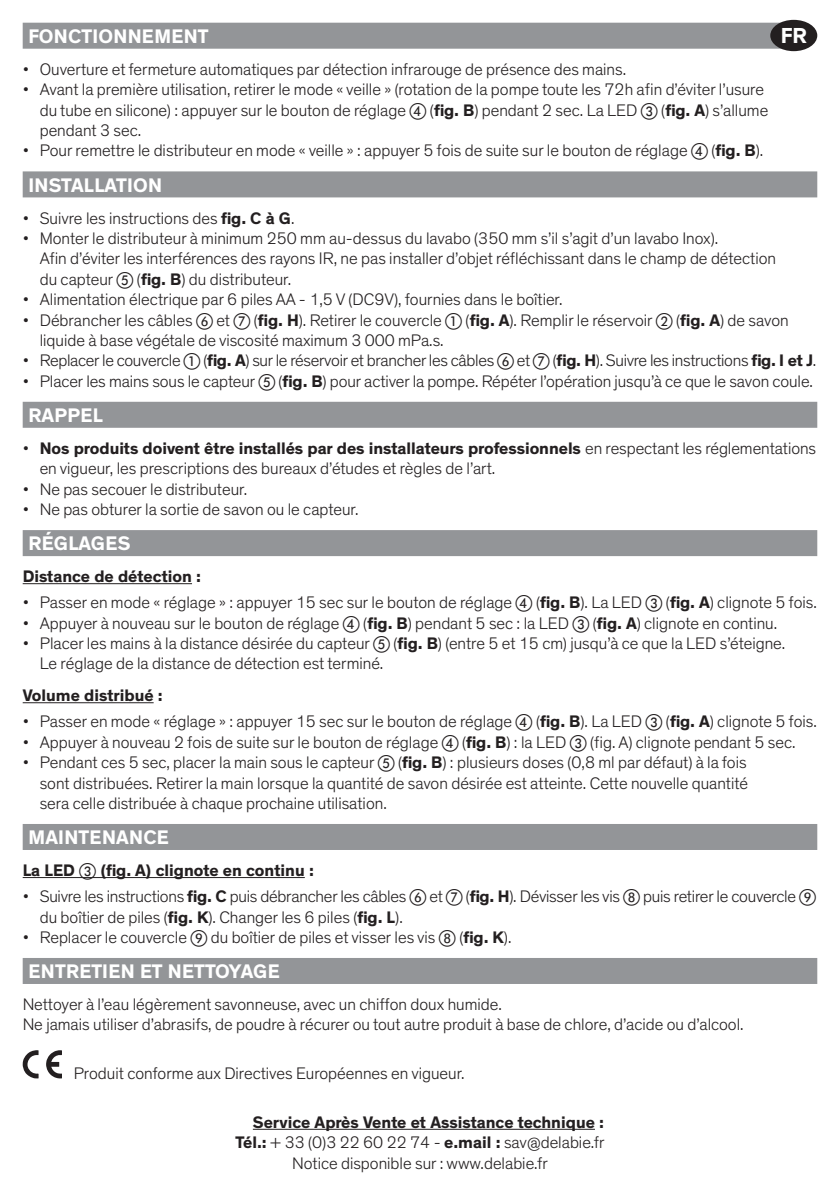
<style>
.page{position:relative;width:840px;height:1191px;background:#fff}
.page>*{position:absolute;margin:0;border:0;box-sizing:border-box;transform-origin:0 0}
.t1{font:700 22px "Theinhardt";color:#fff}
.t2{font:700 20px "Theinhardt";letter-spacing:.015em;color:#fff}
.t3{font:300 17px/20.4px "Theinhardt";color:#231f20}
.t4{font:700 17px "Theinhardt";color:#231f20}
.t5{font:300 17px "Theinhardt";letter-spacing:-.02em;color:#231f20}
.s1{font-family:"European Pi One";font-weight:400}
.s2{font-weight:700}
</style>
<div class="page">
<div style="left:23px;top:23px;width:782px;height:26px;background:#939598"></div>
<div style="left:23px;top:171px;width:793px;height:26px;background:#939598"></div>
<div style="left:23px;top:402px;width:793px;height:26px;background:#939598"></div>
<div style="left:23px;top:530px;width:793px;height:26px;background:#939598"></div>
<hr style="left:23px;top:583px;width:169px;height:1px;background:#231f20">
<hr style="left:23px;top:702px;width:130px;height:1px;background:#231f20">
<div style="left:23px;top:824px;width:793px;height:26px;background:#939598"></div>
<hr style="left:23px;top:877px;width:281px;height:1px;background:#231f20">
<div style="left:23px;top:958px;width:793px;height:26px;background:#939598"></div>
<div style="left:769px;top:20px;width:47px;height:31px;background:#231f20;border-radius:50%"></div>
<hr style="left:253px;top:1128px;width:341px;height:1px;background:#231f20">
<svg style="left:23px;top:1050px;width:16px;height:28px"></svg>
<svg style="left:46px;top:1050px;width:16px;height:28px"></svg>
<p class="t1" style="left:780px;top:22px;width:28px">FR</p>
<p class="t2" style="left:28px;top:24px;width:181px">FONCTIONNEMENT</p>
<p class="t3" style="left:23px;top:59px;width:604px">• Ouverture et fermeture automatiques par détection infrarouge de présence des mains.</p>
<p class="t3" style="left:40px;top:80px;width:729px;text-indent:-17px">• Avant la première utilisation, retirer le mode « veille » (rotation de la pompe toute les 72h afin d’éviter l’usure du tube en silicone) : appuyer sur le bouton de réglage <span class="s1">D</span> (<span class="s2">fig. B</span>) pendant 2 sec. La LED <span class="s1">C</span> (<span class="s2">fig. A</span>) s’allume pendant 3 sec.</p>
<p class="t3" style="left:23px;top:141px;width:741px">• Pour remettre le distributeur en mode « veille » : appuyer 5 fois de suite sur le bouton de réglage <span class="s1">D</span> (<span class="s2">fig. B</span>).</p>
<p class="t2" style="left:28px;top:173px;width:135px">INSTALLATION</p>
<p class="t3" style="left:23px;top:208px;width:273px">• Suivre les instructions des <span class="s2">fig. C à G</span>.</p>
<p class="t3" style="left:40px;top:228px;width:737px;text-indent:-17px">• Monter le distributeur à minimum 250 mm au-dessus du lavabo (350 mm s’il s’agit d’un lavabo Inox).<br>Afin d’éviter les interférences des rayons IR, ne pas installer d’objet réfléchissant dans le champ de détection du capteur <span class="s1">E</span> (<span class="s2">fig. B</span>) du distributeur.</p>
<p class="t3" style="left:23px;top:289px;width:541px">• Alimentation électrique par 6 piles AA - 1,5 V (DC9V), fournies dans le boîtier.</p>
<p class="t3" style="left:40px;top:310px;width:750px;text-indent:-17px">• Débrancher les câbles <span class="s1">F</span> et <span class="s1">G</span> (<span class="s2">fig. H</span>). Retirer le couvercle <span class="s1">A</span> (<span class="s2">fig. A</span>). Remplir le réservoir <span class="s1">B</span> (<span class="s2">fig. A</span>) de savon liquide à base végétale de viscosité maximum 3 000 mPa.s.</p>
<p class="t5" style="left:23px;top:351px;width:794px">• Replacer le couvercle <span class="s1">A</span> (<span class="s2">fig. A</span>) sur le réservoir et brancher les câbles <span class="s1">F</span> et <span class="s1">G</span> (<span class="s2">fig. H</span>). Suivre les instructions <span class="s2">fig. I et J</span>.</p>
<p class="t3" style="left:23px;top:371px;width:791px">• Placer les mains sous le capteur <span class="s1">E</span> (<span class="s2">fig. B</span>) pour activer la pompe. Répéter l’opération jusqu’à ce que le savon coule.</p>
<p class="t2" style="left:28px;top:403px;width:76px">RAPPEL</p>
<p class="t3" style="left:40px;top:438px;width:777px;text-indent:-17px">• <span class="s2">Nos produits doivent être installés par des installateurs professionnels</span> en respectant les réglementations en vigueur, les prescriptions des bureaux d’études et règles de l’art.</p>
<p class="t3" style="left:23px;top:479px;width:226px">• Ne pas secouer le distributeur.</p>
<p class="t3" style="left:23px;top:499px;width:337px">• Ne pas obturer la sortie de savon ou le capteur.</p>
<p class="t2" style="left:28px;top:531px;width:104px">RÉGLAGES</p>
<p class="t4" style="left:23px;top:566px;width:180px">Distance de détection :</p>
<p class="t3" style="left:23px;top:592px;width:795px">• Passer en mode « réglage » : appuyer 15 sec sur le bouton de réglage <span class="s1">D</span> (<span class="s2">fig. B</span>). La LED <span class="s1">C</span> (<span class="s2">fig. A</span>) clignote 5 fois.</p>
<p class="t3" style="left:23px;top:613px;width:755px">• Appuyer à nouveau sur le bouton de réglage <span class="s1">D</span> (<span class="s2">fig. B</span>) pendant 5 sec : la LED <span class="s1">C</span> (<span class="s2">fig. A</span>) clignote en continu.</p>
<p class="t3" style="left:40px;top:633px;width:746px;text-indent:-17px">• Placer les mains à la distance désirée du capteur <span class="s1">E</span> (<span class="s2">fig. B</span>) (entre 5 et 15 cm) jusqu’à ce que la LED s’éteigne.<br>Le réglage de la distance de détection est terminé.</p>
<p class="t4" style="left:23px;top:685px;width:141px">Volume distribué :</p>
<p class="t3" style="left:23px;top:711px;width:795px">• Passer en mode « réglage » : appuyer 15 sec sur le bouton de réglage <span class="s1">D</span> (<span class="s2">fig. B</span>). La LED <span class="s1">C</span> (<span class="s2">fig. A</span>) clignote 5 fois.</p>
<p class="t3" style="left:23px;top:732px;width:773px">• Appuyer à nouveau 2 fois de suite sur le bouton de réglage <span class="s1">D</span> (<span class="s2">fig. B</span>) : la LED <span class="s1">C</span> (fig. A) clignote pendant 5 sec.</p>
<p class="t3" style="left:40px;top:752px;width:709px;text-align:justify;text-indent:-17px">• Pendant ces 5 sec, placer la main sous le capteur <span class="s1">E</span> (<span class="s2">fig. B</span>) : plusieurs doses (0,8 ml par défaut) à la fois sont distribuées. Retirer la main lorsque la quantité de savon désirée est atteinte. Cette nouvelle quantité sera celle distribuée à chaque prochaine utilisation.</p>
<p class="t2" style="left:28px;top:825px;width:142px">MAINTENANCE</p>
<p class="t4" style="left:23px;top:859px;width:292px">La LED <span class="s1">C</span> (fig. A) clignote en continu :</p>
<p class="t3" style="left:40px;top:886px;width:777px;text-indent:-17px">• Suivre les instructions <span class="s2">fig. C</span> puis débrancher les câbles <span class="s1">F</span> et <span class="s1">G</span> (<span class="s2">fig. H</span>). Dévisser les vis <span class="s1">H</span> puis retirer le couvercle <span class="s1">I </span>du boîtier de piles (<span class="s2">fig. K</span>). Changer les 6 piles (<span class="s2">fig. L</span>).</p>
<p class="t3" style="left:23px;top:927px;width:490px">• Replacer le couvercle <span class="s1">I</span> du boîtier de piles et visser les vis <span class="s1">H</span> (<span class="s2">fig. K</span>).</p>
<p class="t2" style="left:28px;top:959px;width:253px">ENTRETIEN ET NETTOYAGE</p>
<p class="t3" style="left:23px;top:994px;width:722px">Nettoyer à l’eau légèrement savonneuse, avec un chiffon doux humide.<br>Ne jamais utiliser d’abrasifs, de poudre à récurer ou tout autre produit à base de chlore, d’acide ou d’alcool.</p>
<p class="t3" style="left:74px;top:1062px;width:392px">Produit conforme aux Directives Européennes en vigueur.</p>
<p class="t4" style="left:253px;top:1111px;width:352px">Service Après Vente et Assistance technique :</p>
<p class="t3" style="left:235px;top:1132px;width:370px"><span class="s2">Tél.:</span> + 33 (0)3 22 60 22 74 - <span class="s2">e.mail :</span> sav@delabie.fr</p>
<p class="t3" style="left:292px;top:1153px;width:257px">Notice disponible sur : www.delabie.fr</p>
</div>
